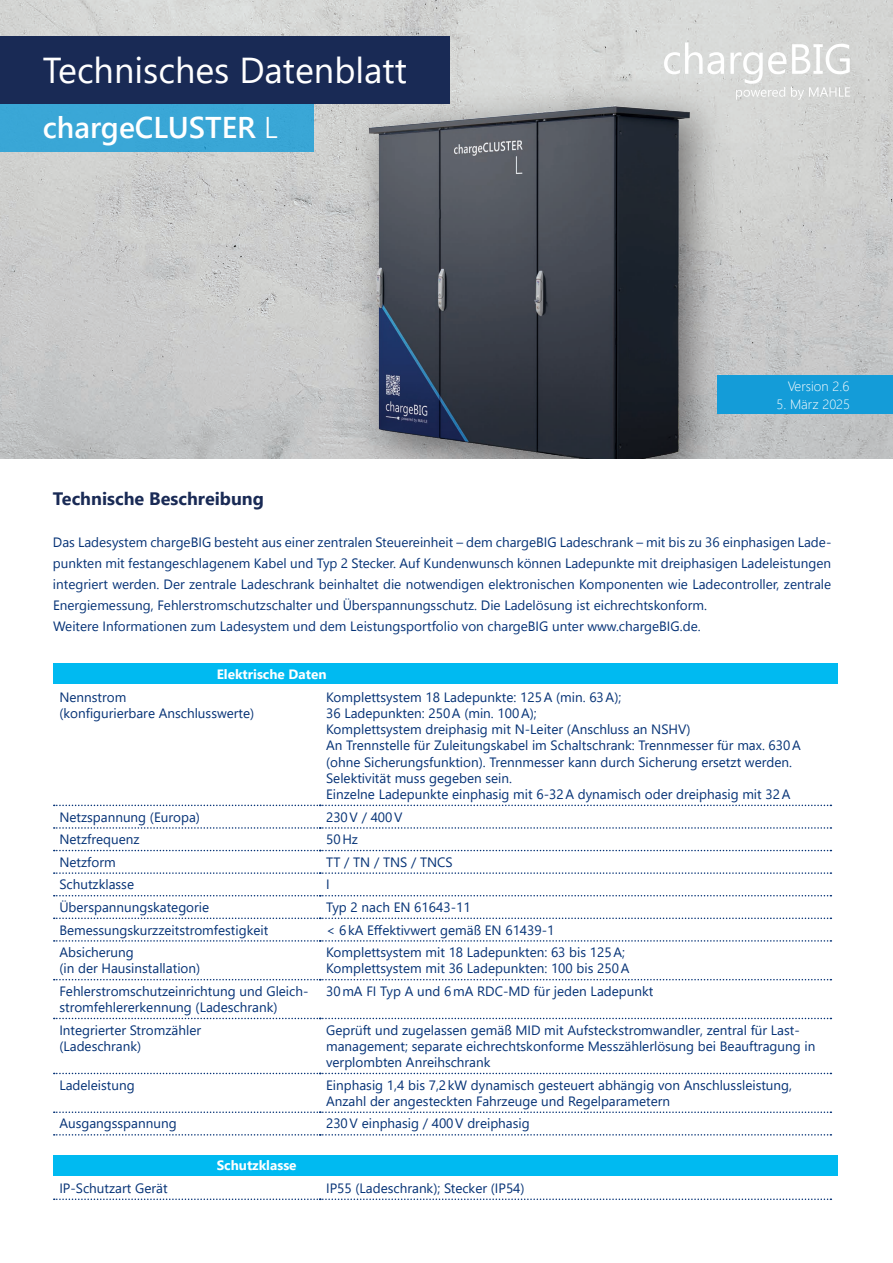
<style>
.page{position:relative;width:893px;height:1263px;background:#fff}
.page>*{position:absolute;margin:0;border:0;box-sizing:border-box;transform-origin:0 0}
.t1{font:36px "Segoe UI";color:#fff}
.t2{font:600 30px "Segoe UI";color:#fff}
.t3{font:700 18px "Segoe UI";color:#192a55}
.t4{font:13.5px/16.2px "Segoe UI";color:#053276}
.t5{font:13.5px "Segoe UI Symbol";color:#053276}
.t6{font:700 13.5px "Segoe UI";color:#fff}
.t7{font:300 13.5px "Segoe UI";color:#fff}
.s1{font-weight:300}
</style>
<div class="page">
<img style="left:0;top:0;width:893px;height:458px">
<img style="left:325px;top:64px;width:425px;height:394px">
<img style="left:338px;top:94px;width:381px;height:364px">
<svg style="left:664px;top:43px;width:186px;height:57px"></svg>
<div style="left:717px;top:375px;width:176px;height:39px;background:#149cd8"></div>
<div style="left:53px;top:663px;width:784px;height:21px;background:#00baf1"></div>
<svg style="left:54px;top:805px;width:775px;height:1px"></svg>
<svg style="left:54px;top:827px;width:775px;height:2px"></svg>
<svg style="left:54px;top:850px;width:775px;height:1px"></svg>
<svg style="left:54px;top:872px;width:775px;height:2px"></svg>
<svg style="left:54px;top:895px;width:775px;height:1px"></svg>
<svg style="left:54px;top:917px;width:775px;height:2px"></svg>
<svg style="left:54px;top:940px;width:775px;height:2px"></svg>
<svg style="left:54px;top:979px;width:775px;height:1px"></svg>
<svg style="left:54px;top:1018px;width:775px;height:1px"></svg>
<svg style="left:54px;top:1073px;width:775px;height:1px"></svg>
<svg style="left:54px;top:1111px;width:775px;height:2px"></svg>
<svg style="left:54px;top:1134px;width:775px;height:1px"></svg>
<div style="left:53px;top:1155px;width:784px;height:21px;background:#00baf1"></div>
<svg style="left:54px;top:1198px;width:775px;height:2px"></svg>
<div style="left:0;top:87px;width:314px;height:65px;background:#3aa7d6"></div>
<div style="left:0;top:37px;width:450px;height:67px;background:#192a55"></div>
<h1 class="t1" style="left:43px;top:37px;width:366px">Technisches Datenblatt</h1>
<h2 class="t2" style="left:43px;top:99px;width:237px">chargeCLUSTER <span class="s1">L</span></h2>
<p class="t7" style="left:788px;top:374px;width:63px">Version 2.6</p>
<p class="t7" style="left:776px;top:391px;width:75px">5. März 2025</p>
<h3 class="t3" style="left:53px;top:482px;width:212px">Technische Beschreibung</h3>
<p class="t5" style="left:69px;top:534px;width:61px">▲ ▲▲▼</p>
<p class="t5" style="left:229px;top:534px;width:75px">▲▼ ▼◆▲ ■</p>
<p class="t5" style="left:331px;top:534px;width:72px">■▼ ●■ ▼◆</p>
<p class="t5" style="left:661px;top:534px;width:53px">▼ ▲◆✓</p>
<p class="t5" style="left:787px;top:534px;width:9px">■</p>
<p class="t5" style="left:61px;top:555px;width:43px">◆■▼■</p>
<p class="t5" style="left:120px;top:555px;width:83px">▼▲▼■▲●</p>
<p class="t5" style="left:224px;top:555px;width:9px">■</p>
<p class="t5" style="left:284px;top:555px;width:23px">● ◆■</p>
<p class="t5" style="left:408px;top:555px;width:93px">◆ ◆■ ■ ◆■▲</p>
<p class="t5" style="left:532px;top:555px;width:31px">■■ ■</p>
<p class="t5" style="left:601px;top:555px;width:28px">◆■ ▼</p>
<p class="t5" style="left:769px;top:555px;width:63px">● ▲▼◆■ ■</p>
<p class="t5" style="left:149px;top:576px;width:9px">■</p>
<p class="t5" style="left:202px;top:576px;width:29px">■▼ ●</p>
<p class="t5" style="left:337px;top:576px;width:43px">■ ●▼▼</p>
<p class="t5" style="left:406px;top:576px;width:46px">■□▼ ■</p>
<p class="t5" style="left:476px;top:576px;width:71px">■ ● ▼□■▲</p>
<p class="t5" style="left:614px;top:576px;width:51px">□■ ■▼ ■</p>
<p class="t5" style="left:727px;top:576px;width:41px">□■▼ □●●</p>
<p class="t5" style="left:797px;top:576px;width:29px">■▼ ●</p>
<p class="t5" style="left:60px;top:597px;width:9px">■</p>
<p class="t5" style="left:116px;top:597px;width:28px">▲▲◆■</p>
<p class="t5" style="left:179px;top:597px;width:95px">● ▲▼□ ▲ ◆▼▲</p>
<p class="t5" style="left:293px;top:597px;width:40px">●▼ ◆■</p>
<p class="t5" style="left:372px;top:597px;width:98px">▲ ■■◆■ ▲▲ ◆▼</p>
<p class="t5" style="left:533px;top:597px;width:59px">● ▲◆■ ▲▼</p>
<p class="t5" style="left:643px;top:597px;width:46px">▼▲ □■ □</p>
<p class="t5" style="left:76px;top:618px;width:52px">▼ ■ □</p>
<p class="t5" style="left:149px;top:618px;width:57px">▼□■ ■ ◆</p>
<p class="t5" style="left:248px;top:618px;width:24px">▲ ▲▼</p>
<p class="t5" style="left:367px;top:618px;width:118px">▲▼◆■ ▲ □ ▼ □● □ ❖□■</p>
<p class="t5" style="left:552px;top:618px;width:21px">◆■▼</p>
<p class="t6" style="left:217px;top:662px;width:111px">Elektrische Daten</p>
<p class="t4" style="left:59px;top:688px;width:196px">Nennstrom<br>(konfigurierbare Anschlusswerte)</p>
<p class="t4" style="left:326px;top:688px;width:476px">Komplettsystem 18 Ladepunkte: 125A (min. 63A);<br>36 Ladepunkten: 250A (min. 100A);<br>Komplettsystem dreiphasig mit N-Leiter (Anschluss an NSHV)<br>An Trennstelle für Zuleitungskabel im Schaltschrank: Trennmesser für max. 630A (ohne Sicherungsfunktion). Trennmesser kann durch Sicherung ersetzt werden.<br>Selektivität muss gegeben sein.<br>Einzelne Ladepunkte einphasig mit 6-32A dynamisch oder dreiphasig mit 32A</p>
<p class="t4" style="left:59px;top:807px;width:142px">Netzspannung (Europa)</p>
<p class="t4" style="left:326px;top:807px;width:78px">230V / 400V</p>
<p class="t4" style="left:59px;top:830px;width:82px">Netzfrequenz</p>
<p class="t4" style="left:326px;top:830px;width:33px">50Hz</p>
<p class="t4" style="left:59px;top:853px;width:58px">Netzform</p>
<p class="t4" style="left:326px;top:853px;width:128px">TT / TN / TNS / TNCS</p>
<p class="t4" style="left:59px;top:875px;width:76px">Schutzklasse</p>
<p class="t4" style="left:326px;top:875px;width:5px">I</p>
<p class="t4" style="left:59px;top:898px;width:151px">Überspannungskategorie</p>
<p class="t4" style="left:326px;top:898px;width:146px">Typ 2 nach EN 61643-11</p>
<p class="t4" style="left:59px;top:920px;width:210px">Bemessungskurzzeitstromfestigkeit</p>
<p class="t4" style="left:326px;top:920px;width:230px">&lt; 6kA Effektivwert gemäß EN 61439-1</p>
<p class="t4" style="left:59px;top:943px;width:142px">Absicherung<br>(in der Hausinstallation)</p>
<p class="t4" style="left:326px;top:943px;width:305px">Komplettsystem mit 18 Ladepunkten: 63 bis 125A;<br>Komplettsystem mit 36 Ladepunkten: 100 bis 250A</p>
<p class="t4" style="left:59px;top:982px;width:251px">Fehlerstromschutzeinrichtung und Gleich&shy;stromfehlererkennung (Ladeschrank)</p>
<p class="t4" style="left:326px;top:982px;width:329px">30mA FI Typ A und 6mA RDC-MD für jeden Ladepunkt</p>
<p class="t4" style="left:59px;top:1020px;width:143px">Integrierter Stromzähler (Ladeschrank)</p>
<p class="t4" style="left:326px;top:1020px;width:491px">Geprüft und zugelassen gemäß MID mit Aufsteckstromwandler, zentral für Last&shy;management; separate eichrechtskonforme Messzählerlösung bei Beauftragung in verplombten Anreihschrank</p>
<p class="t4" style="left:59px;top:1075px;width:77px">Ladeleistung</p>
<p class="t4" style="left:326px;top:1075px;width:467px">Einphasig 1,4 bis 7,2kW dynamisch gesteuert abhängig von Anschlussleistung,<br>Anzahl der angesteckten Fahrzeuge und Regelparametern</p>
<p class="t4" style="left:59px;top:1114px;width:119px">Ausgangsspannung</p>
<p class="t4" style="left:326px;top:1114px;width:205px">230V einphasig / 400V dreiphasig</p>
<p class="t6" style="left:217px;top:1153px;width:81px">Schutzklasse</p>
<p class="t4" style="left:59px;top:1179px;width:110px">IP-Schutzart Gerät</p>
<p class="t4" style="left:326px;top:1179px;width:200px">IP55 (Ladeschrank); Stecker (IP54)</p>
</div>
